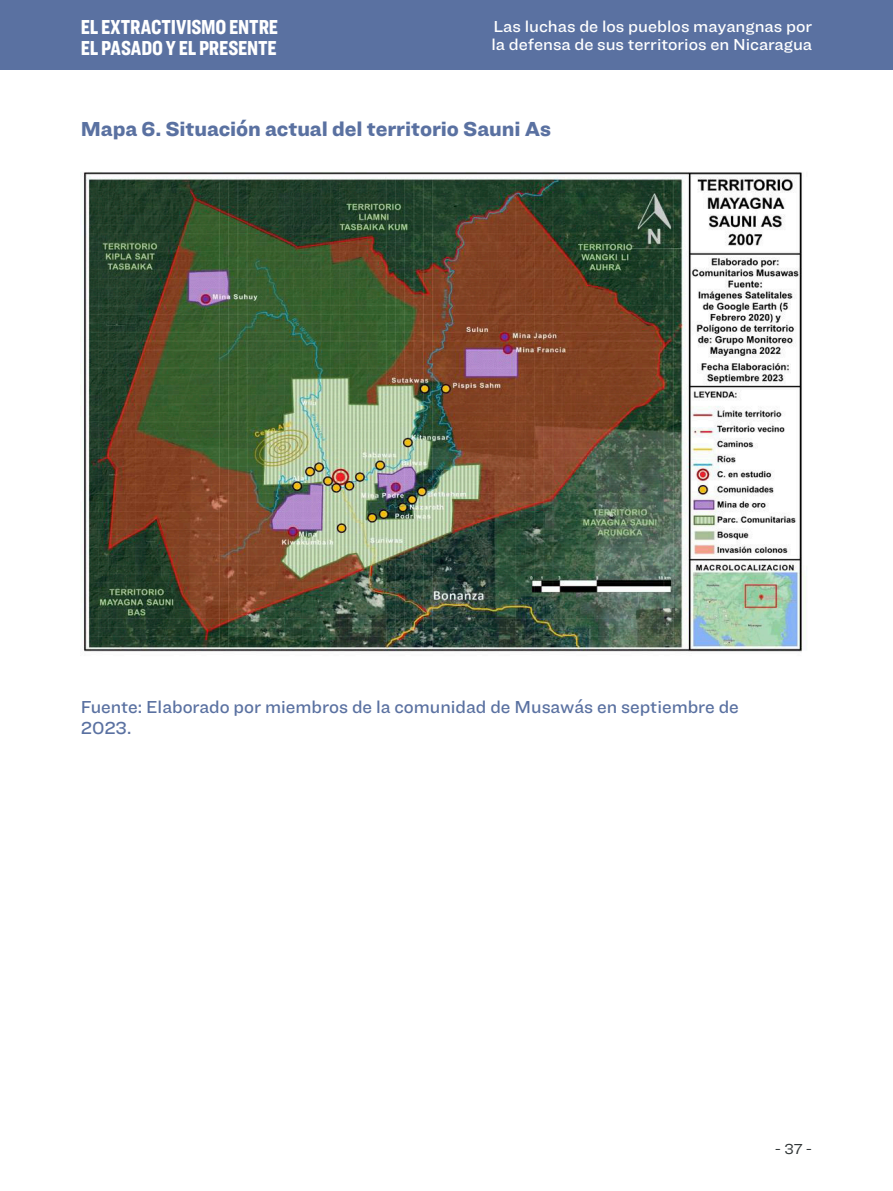
<style>
.page{position:relative;width:893px;height:1191px;background:#fff}
.page>*{position:absolute;margin:0;border:0;box-sizing:border-box;transform-origin:0 0}
.titu_imagenes_tablas{font:900 21px "Ringside";letter-spacing:-.005em;color:#5a71a1}
.t1{font:900 21px/21px "Ringside Compressed";letter-spacing:-.005em;color:#fff}
.pies_imagenes_tablas{font:500 18px/21.6px "Ringside";color:#5a71a1}
.t2{font:500 16.5px/18px "Ringside";color:#fff}
.t3{font:15px "Ringside";color:#313637}
</style>
<div class="page">
<div style="left:0;top:0;width:893px;height:69px;background:#5a71a1"></div>
<img style="left:83px;top:172px;width:723px;height:480px">
<p class="t1" style="left:81px;top:16px;width:199px">EL EXTRACTIVISMO ENTRE<br>EL PASADO Y EL PRESENTE</p>
<p class="t2" style="left:491px;top:17px;width:322px">Las luchas de los pueblos mayangnas por la defensa de sus territorios en Nicaragua</p>
<p class="titu_imagenes_tablas" style="left:81px;top:113px;width:472px">Mapa 6. Situación actual del territorio Sauni As</p>
<p class="pies_imagenes_tablas" style="left:81px;top:695px;width:660px">Fuente: Elaborado por miembros de la comunidad de Musawás en septiembre de<br>2023.</p>
<p class="t3" style="left:775px;top:1138px;width:39px">- 37 -</p>
</div>
